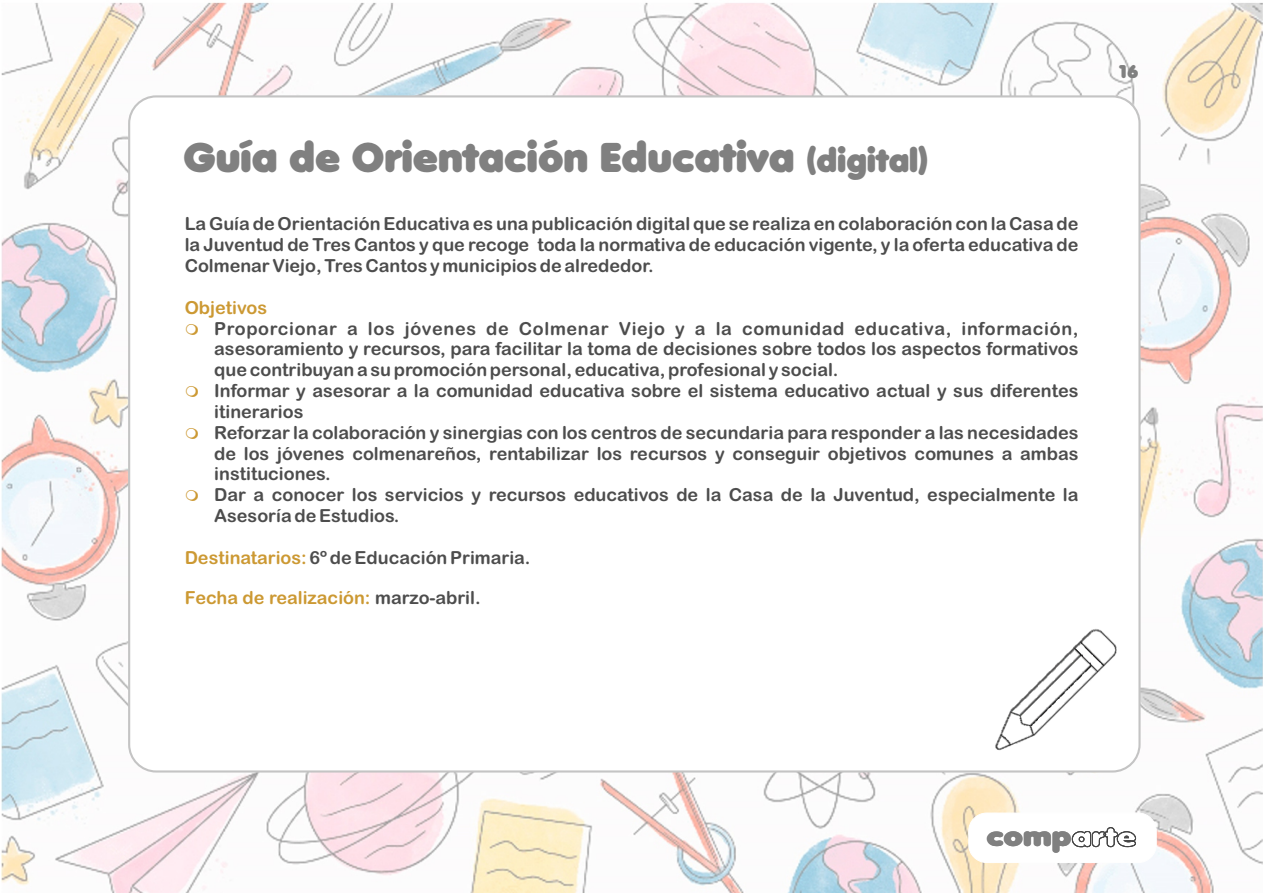
<style>
.page{position:relative;width:1263px;height:893px;background:#fff}
.page>*{position:absolute;margin:0;border:0;box-sizing:border-box;transform-origin:0 0}
.t1{font:40.35px "Valken";color:#808080}
.t2{font:26.85px "Valken";color:#808080;scale:1.16 1}
.t3{font:18px/20.9px "Arial Rounded MT Bold";color:#4d4d4d;text-align:justify}
.t4{font:18px "Arial Rounded MT Bold";color:#c93}
.t5{font:18px "Valken";color:#808080}
.s1{font-size:32.4px}
.s2{color:#c93}
.s3{color:#4d4d4d}
.s4{color:#000}
</style>
<div class="page">
<img style="left:1px;top:2px;width:1262px;height:891px">
<div style="left:128px;top:95px;width:1012px;height:677px;background:#fff;border:2px solid #c4c4c4;border-radius:27px"></div>
<img style="left:958px;top:629px;width:159px;height:141px">
<div style="left:968px;top:813px;width:189px;height:50px;background:#fff;border:1px solid #fff;border-radius:18px"></div>
<h1 class="t1" style="left:183px;top:133px;width:747px">Guía de Orientación Educativa <span class="s1">(digital)</span></h1>
<p class="t3" style="left:185px;top:215px;width:895px">La Guía de Orientación Educativa es una publicación digital que se realiza en colaboración con la Casa de la Juventud de Tres Cantos y que recoge toda la normativa de educación vigente, y la oferta educativa de Colmenar Viejo, Tres Cantos y municipios de alrededor.</p>
<p class="t4" style="left:185px;top:301px;width:84px">Objetivos</p>
<p class="t3" style="left:214px;top:319px;width:866px;text-align:left">Proporcionar a los jóvenes de Colmenar Viejo y a la comunidad educativa, información, asesoramiento y recursos, para facilitar la toma de decisiones sobre todos los aspectos formativos que contribuyan a su promoción personal, educativa, profesional y social.<br>Informar y asesorar a la comunidad educativa sobre el sistema educativo actual y sus diferentes itinerarios<br>Reforzar la colaboración y sinergias con los centros de secundaria para responder a las necesidades de los jóvenes colmenareños, rentabilizar los recursos y conseguir objetivos comunes a ambas instituciones.<br>Dar a conocer los servicios y recursos educativos de la Casa de la Juventud, especialmente la Asesoría de Estudios.</p>
<p class="t3" style="left:185px;top:549px;width:347px"><span class="s2">Destinatarios:</span> 6º de Educación Primaria.</p>
<p class="t4" style="left:185px;top:591px;width:297px">Fecha de realización: <span class="s3">marzo-abril.</span></p>
<p class="t5" style="left:1117px;top:60px;width:23px">16</p>
<h2 class="t2" style="left:986px;top:820px;width:131px">comp<span class="s4">arte</span></h2>
</div>
